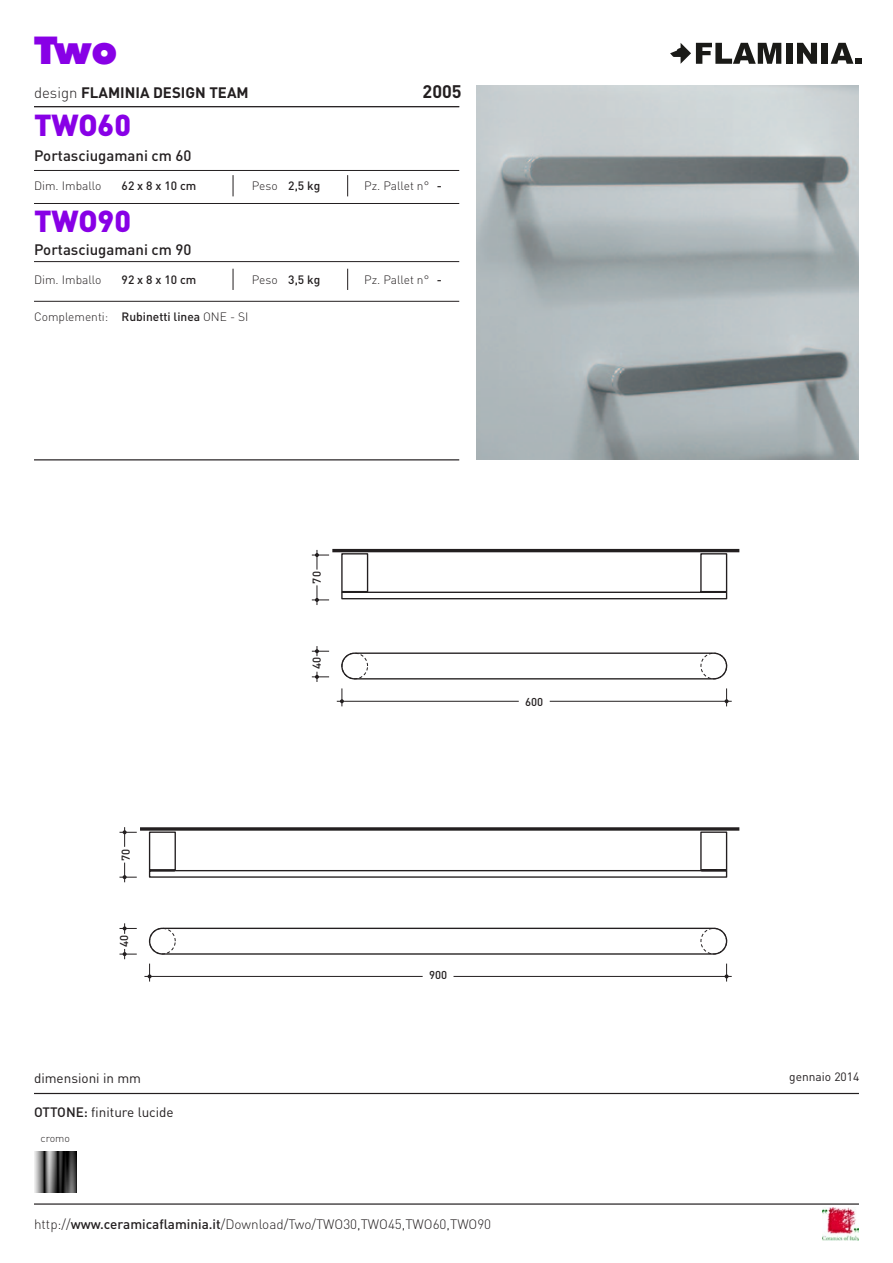
<style>
.page{position:relative;width:893px;height:1263px;background:#fff}
.page>*{position:absolute;margin:0;border:0;box-sizing:border-box;transform-origin:0 0}
.t1{font:800 39px "Avenir Next LT Pro";color:#8800e6}
.t2{font:900 30px "DIN";color:#8800e6}
.t3{font:700 18px "DIN";color:#231f20}
.t4{font:500 15px "DIN";color:#231f20}
.t5{font:700 15px "DIN";color:#231f20}
.t6{font:300 13.5px "DIN";color:#231f20}
.t7{font:13.5px "DIN";color:#231f20}
.t8{font:300 12px "DIN";color:#231f20}
.t9{font:500 12px "DIN";color:#231f20}
.t10{font:12px "DIN";color:#231f20}
.t11{font:500 11.25px "DIN";color:#231f20}
.t12{font:300 10.5px "DIN";color:#231f20}
.s1{font-weight:300}
.s2{font-weight:500}
</style>
<div class="page">
<hr style="left:34px;top:1203px;width:825px;height:2px;background:#231f20">
<img style="left:822px;top:1208px;width:37px;height:32px">
<svg style="left:670px;top:43px;width:111px;height:21px"></svg>
<div style="left:786px;top:43px;width:6px;height:21px;background:#1a1a17"></div>
<svg style="left:797px;top:43px;width:20px;height:21px"></svg>
<div style="left:822px;top:43px;width:6px;height:21px;background:#1a1a17"></div>
<svg style="left:831px;top:43px;width:30px;height:21px"></svg>
<hr style="left:34px;top:459px;width:425px;height:1px;background:#231f20">
<hr style="left:34px;top:170px;width:425px;height:1px;background:#231f20">
<hr style="left:34px;top:261px;width:425px;height:1px;background:#231f20">
<hr style="left:34px;top:203px;width:425px;height:1px;background:#231f20">
<svg style="left:233px;top:175px;width:1px;height:21px"></svg>
<svg style="left:347px;top:175px;width:1px;height:21px"></svg>
<svg style="left:233px;top:269px;width:1px;height:21px"></svg>
<svg style="left:347px;top:269px;width:1px;height:21px"></svg>
<hr style="left:34px;top:106px;width:425px;height:1px;background:#231f20">
<hr style="left:34px;top:301px;width:425px;height:1px;background:#231f20">
<img style="left:476px;top:85px;width:383px;height:374px">
<svg style="left:148px;top:831px;width:580px;height:124px"></svg>
<svg style="left:140px;top:827px;width:599px;height:4px;background:#434041"></svg>
<svg style="left:119px;top:863px;width:18px;height:19px"></svg>
<svg style="left:119px;top:827px;width:18px;height:20px"></svg>
<svg style="left:119px;top:949px;width:18px;height:10px"></svg>
<svg style="left:119px;top:923px;width:18px;height:11px"></svg>
<hr style="left:144px;top:976px;width:279px;height:1px;background:#231f20">
<hr style="left:453px;top:976px;width:279px;height:1px;background:#231f20">
<svg style="left:148px;top:963px;width:4px;height:18px"></svg>
<svg style="left:725px;top:963px;width:4px;height:18px"></svg>
<svg style="left:341px;top:552px;width:387px;height:128px"></svg>
<hr style="left:332px;top:549px;width:407px;height:3px;background:#231f20">
<svg style="left:312px;top:585px;width:17px;height:20px"></svg>
<svg style="left:312px;top:550px;width:17px;height:20px"></svg>
<svg style="left:312px;top:672px;width:17px;height:10px"></svg>
<svg style="left:312px;top:646px;width:17px;height:10px"></svg>
<hr style="left:337px;top:701px;width:182px;height:1px;background:#231f20">
<hr style="left:550px;top:701px;width:182px;height:1px;background:#231f20">
<svg style="left:340px;top:688px;width:4px;height:18px"></svg>
<svg style="left:725px;top:688px;width:4px;height:18px"></svg>
<img style="left:35px;top:1151px;width:42px;height:42px">
<hr style="left:34px;top:1093px;width:825px;height:1px;background:#231f20">
<h1 class="t1" style="left:34px;top:26px;width:85px">Two</h1>
<p class="t5" style="left:34px;top:82px;width:216px"><span class="s1">design</span> FLAMINIA DESIGN TEAM</p>
<h3 class="t3" style="left:423px;top:79px;width:41px">2005</h3>
<h2 class="t2" style="left:34px;top:105px;width:98px">TWO60</h2>
<p class="t4" style="left:34px;top:146px;width:159px">Portasciugamani cm 60</p>
<p class="t8" style="left:34px;top:178px;width:69px">Dim. Imballo</p>
<p class="t9" style="left:122px;top:178px;width:76px">62 x 8 x 10 cm</p>
<p class="t9" style="left:252px;top:178px;width:70px"><span class="s1">Peso</span> 2,5 kg</p>
<p class="t8" style="left:364px;top:178px;width:79px">Pz. Pallet n° <span class="s2">-</span></p>
<h2 class="t2" style="left:34px;top:201px;width:98px">TWO90</h2>
<p class="t4" style="left:34px;top:240px;width:159px">Portasciugamani cm 90</p>
<p class="t8" style="left:34px;top:272px;width:69px">Dim. Imballo</p>
<p class="t9" style="left:122px;top:272px;width:76px">92 x 8 x 10 cm</p>
<p class="t9" style="left:252px;top:272px;width:70px"><span class="s1">Peso</span> 3,5 kg</p>
<p class="t8" style="left:364px;top:272px;width:79px">Pz. Pallet n° <span class="s2">-</span></p>
<p class="t8" style="left:34px;top:309px;width:216px">Complementi: <span class="s2">Rubinetti linea</span> One - SI</p>
<p class="t11" style="left:119px;top:861px;width:14px;rotate:-90deg">70</p>
<p class="t11" style="left:117px;top:947px;width:14px;rotate:-90deg">40</p>
<p class="t11" style="left:310px;top:583px;width:14px;rotate:-90deg">70</p>
<p class="t11" style="left:310px;top:669px;width:14px;rotate:-90deg">40</p>
<p class="t11" style="left:525px;top:695px;width:20px">600</p>
<p class="t11" style="left:429px;top:967px;width:20px">900</p>
<p class="t7" style="left:34px;top:1069px;width:109px">dimensioni in mm</p>
<p class="t10" style="left:789px;top:1069px;width:72px">gennaio 2014</p>
<p class="t7" style="left:34px;top:1103px;width:141px"><span class="s2">Ottone:</span> finiture lucide</p>
<p class="t12" style="left:41px;top:1132px;width:31px">cromo</p>
<p class="t6" style="left:34px;top:1216px;width:459px">http://<span class="s2">www.ceramicaflaminia.it</span>/Download/Two/TWO30,TWO45,TWO60,TWO90</p>
</div>
